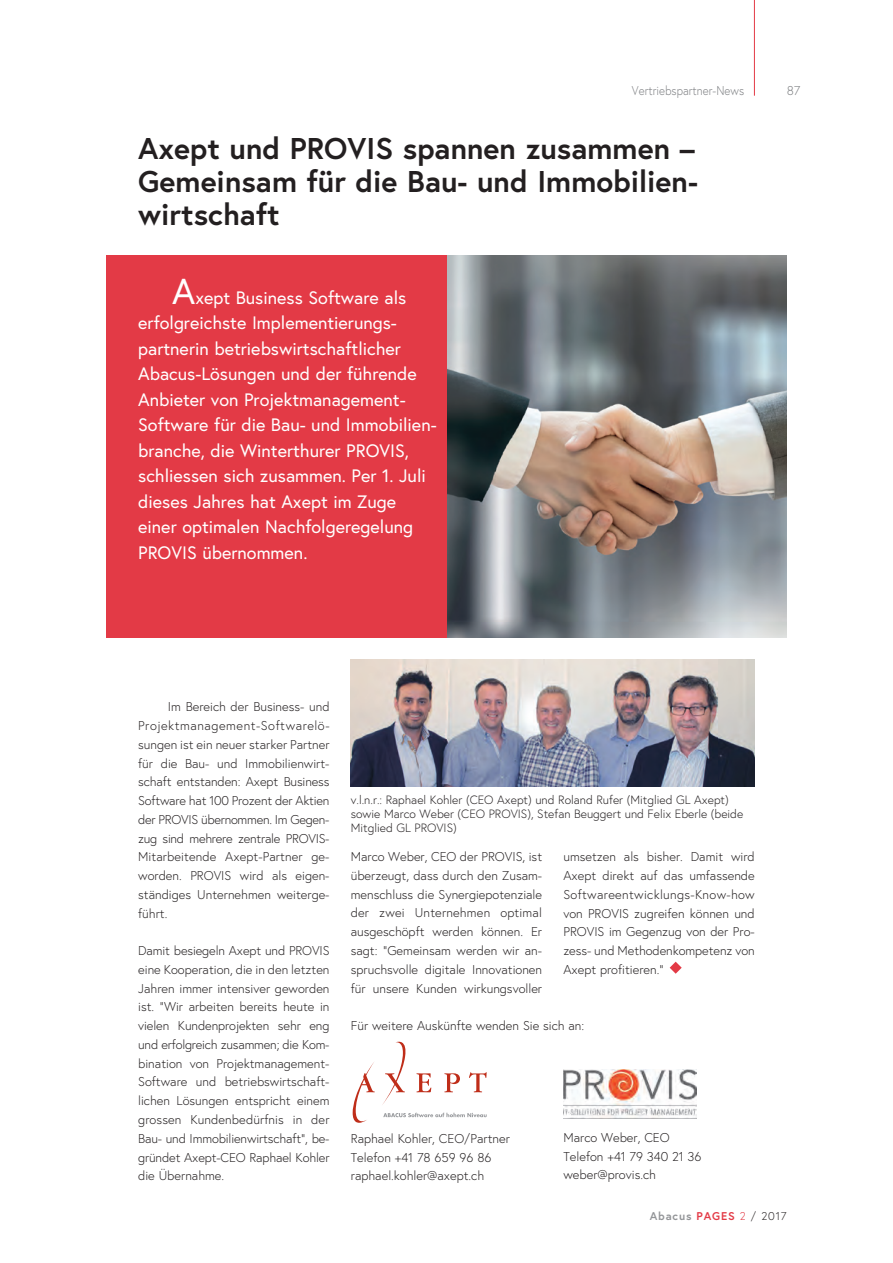
<style>
.page{position:relative;width:893px;height:1263px;background:#fff}
.page>*{position:absolute;margin:0;border:0;box-sizing:border-box;transform-origin:0 0}
.t1{font:700 30px/33px "Europa";color:#231f20;text-align:justify}
.t2{font:18px/25.5px "Europa";color:#fff}
.t3{font:300 12.75px/18.8px "Europa";color:#231f20;text-align:justify}
.t4{font:300 12.75px "Europa";color:#808285;scale:.9 1}
.t5{font:300 12.75px "Europa";color:#808285}
.t6{font:300 12px/14.2px "Europa";color:#231f20}
.t7{font:700 11.25px "Europa";letter-spacing:.075em;color:#939598}
.s1{font-size:36px}
.s2{color:#e33a46}
.s3{font-weight:300;color:#e33a46}
.s4{font-weight:300;color:#231f20}
</style>
<div class="page">
<svg style="left:670px;top:962px;width:12px;height:12px"></svg>
<hr style="left:754px;top:0;width:1px;height:96px;background:#e33a46">
<img style="left:446px;top:255px;width:341px;height:383px">
<div style="left:106px;top:255px;width:340px;height:383px;background:#e33a46"></div>
<svg style="left:353px;top:1062px;width:22px;height:61px"></svg>
<svg style="left:382px;top:1042px;width:24px;height:63px"></svg>
<svg style="left:416px;top:1073px;width:15px;height:19px"></svg>
<svg style="left:444px;top:1073px;width:16px;height:19px"></svg>
<svg style="left:469px;top:1072px;width:18px;height:20px"></svg>
<svg style="left:383px;top:1113px;width:104px;height:4px"></svg>
<img style="left:563px;top:1069px;width:134px;height:50px">
<img style="left:351px;top:659px;width:404px;height:128px">
<p class="t4" style="left:632px;top:83px;width:126px">Vertriebspartner-News</p>
<p class="t5" style="left:787px;top:83px;width:15px">87</p>
<h1 class="t1" style="left:138px;top:131px;width:559px">Axept und PROVIS spannen zusammen – Gemeinsam für die Bau- und Immobilien&shy;wirtschaft</h1>
<p class="t2" style="left:138px;top:285px;width:300px;text-indent:34px"><span class="s1">A</span>xept Business Software als erfolgreichste Implementierungs&shy;partnerin betriebswirtschaftlicher Abacus-Lösungen und der führende Anbieter von Projektmanagement-Software für die Bau- und Immobilien&shy;branche, die Winterthurer PROVIS, schliessen sich zusammen. Per 1. Juli dieses Jahres hat Axept im Zuge einer optimalen Nachfolgeregelung PROVIS übernommen.</p>
<p class="t3" style="left:138px;top:697px;width:193px;text-indent:30px">Im Bereich der Business- und Projektmanagement-Softwarelö&shy;sungen ist ein neuer starker Partner für die Bau- und Immobilienwirt&shy;schaft entstanden: Axept Business Software hat 100 Prozent der Aktien der PROVIS übernommen. Im Gegen&shy;zug sind mehrere zentrale PROVIS-Mitarbeitende Axept-Partner ge&shy;worden. PROVIS wird als eigen&shy;ständiges Unternehmen weiterge&shy;führt.</p>
<p class="t3" style="left:138px;top:941px;width:193px">Damit besiegeln Axept und PROVIS eine Kooperation, die in den letzten Jahren immer intensiver geworden ist. "Wir arbeiten bereits heute in vielen Kundenprojekten sehr eng und erfolgreich zusammen; die Kom&shy;bination von Projektmanagement-Software und betriebswirtschaft&shy;lichen Lösungen entspricht einem grossen Kundenbedürfnis in der Bau- und Immobilienwirtschaft", be&shy;gründet Axept-CEO Raphael Kohler die Übernahme.</p>
<p class="t6" style="left:351px;top:792px;width:394px">v.l.n.r.: Raphael Kohler (CEO Axept) und Roland Rufer (Mitglied GL Axept) sowie Marco Weber (CEO PROVIS), Stefan Beuggert und Felix Eberle (beide<br>Mitglied GL PROVIS)</p>
<p class="t3" style="left:351px;top:847px;width:193px">Marco Weber, CEO der PROVIS, ist überzeugt, dass durch den Zusam&shy;menschluss die Synergiepotenziale der zwei Unternehmen optimal ausgeschöpft werden können. Er sagt: "Gemeinsam werden wir an&shy;spruchsvolle digitale Innovationen für unsere Kunden wirkungsvoller</p>
<p class="t3" style="left:563px;top:847px;width:193px">umsetzen als bisher. Damit wird Axept direkt auf das umfassende Softwareentwicklungs-Know-how von PROVIS zugreifen können und PROVIS im Gegenzug von der Pro&shy;zess- und Methodenkompetenz von Axept profitieren."</p>
<p class="t3" style="left:351px;top:1016px;width:235px">Für weitere Auskünfte wenden Sie sich an:</p>
<p class="t3" style="left:351px;top:1129px;width:161px;text-align:left">Raphael Kohler, CEO/Partner<br>Telefon +41 78 659 96 86 raphael.kohler@axept.ch</p>
<p class="t3" style="left:563px;top:1128px;width:140px;text-align:left">Marco Weber, CEO<br>Telefon +41 79 340 21 36 weber@provis.ch</p>
<p class="t7" style="left:650px;top:1209px;width:138px">Abacus <span class="s2">PAGES</span> <span class="s3">2</span> <span class="s4">/ 2017</span></p>
</div>
